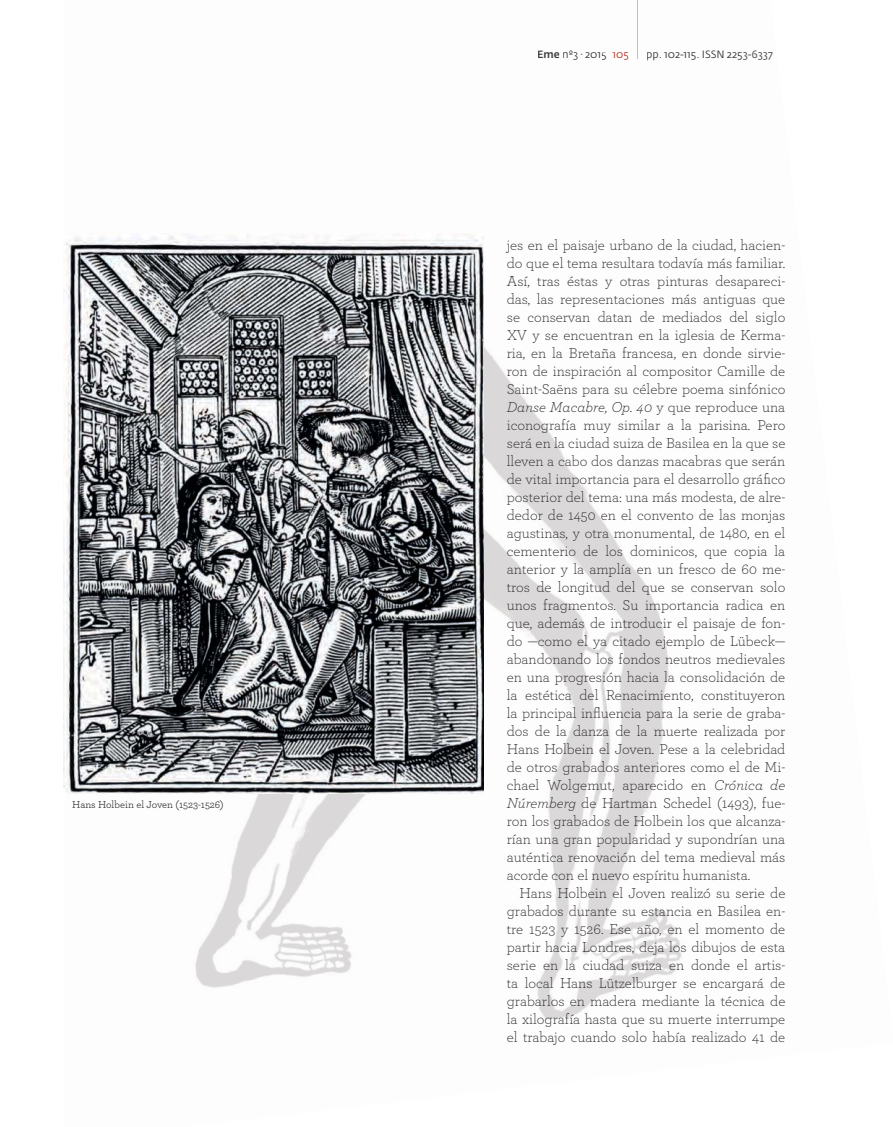
<style>
.page{position:relative;width:893px;height:1127px;background:#fff}
.page>*{position:absolute;margin:0;border:0;box-sizing:border-box;transform-origin:0 0}
.t1{font:300 15px/18px "Archer";color:#231f20;text-align:justify}
.t2{font:10.5px "Fedra Sans Pro";color:#3a393b}
.t3{font:10.5px "Archer";color:#231f20}
.s1{font-weight:500;color:#231f20}
.s2{color:#b6231b}
.s3{font-style:italic}
</style>
<div class="page">
<img style="left:167px;top:233px;width:356px;height:570px">
<img style="left:523px;top:58px;width:159px;height:918px">
<img style="left:195px;top:803px;width:456px;height:217px">
<img style="left:637px;top:0;width:1px;height:58px">
<img style="left:613px;top:58px;width:15px;height:2px">
<img style="left:563px;top:58px;width:43px;height:2px">
<img style="left:647px;top:58px;width:35px;height:3px">
<img style="left:64px;top:234px;width:419px;height:559px">
<p class="t3" style="left:72px;top:800px;width:153px">Hans Holbein el Joven (1523-1526)</p>
<p class="t2" style="left:537px;top:50px;width:93px"><span class="s1">Eme</span> nº3 · 2015 <span class="s2">105</span></p>
<p class="t2" style="left:646px;top:50px;width:128px">pp. 102-115. ISSN 2253-6337</p>
<p class="t1" style="left:507px;top:237px;width:280px">jes en el paisaje urbano de la ciudad, hacien&shy;do que el tema resultara todavía más familiar.<br>Así, tras éstas y otras pinturas desapareci&shy;das, las representaciones más antiguas que se conservan datan de mediados del siglo XV y se encuentran en la iglesia de Kerma&shy;ria, en la Bretaña francesa, en donde sirvie&shy;ron de inspiración al compositor Camille de Saint-Saëns para su célebre poema sinfónico <span class="s3">Danse Macabre, Op. 40</span> y que reproduce una iconografía muy similar a la parisina<span class="s3">.</span> Pero será en la ciudad suiza de Basilea en la que se lleven a cabo dos danzas macabras que serán de vital importancia para el desarrollo gráfico posterior del tema: una más modesta, de alre&shy;dedor de 1450 en el convento de las monjas agustinas, y otra monumental, de 1480, en el cementerio de los dominicos, que copia la anterior y la amplía en un fresco de 60 me&shy;tros de longitud del que se conservan solo unos fragmentos. Su importancia radica en que, además de introducir el paisaje de fon&shy;do —como el ya citado ejemplo de Lübeck— abandonando los fondos neutros medievales en una progresión hacia la consolidación de la estética del Renacimiento, constituyeron la principal influencia para la serie de graba&shy;dos de la danza de la muerte realizada por Hans Holbein el Joven. Pese a la celebridad de otros grabados anteriores como el de Mi&shy;chael Wolgemut, aparecido en <span class="s3">Crónica de Núremberg</span> de Hartman Schedel (1493), fue&shy;ron los grabados de Holbein los que alcanza&shy;rían una gran popularidad y supondrían una auténtica renovación del tema medieval más acorde con el nuevo espíritu humanista.</p>
<p class="t1" style="left:507px;top:885px;width:280px;text-indent:13px">Hans Holbein el Joven realizó su serie de grabados durante su estancia en Basilea en&shy;tre 1523 y 1526. Ese año, en el momento de partir hacia Londres, deja los dibujos de esta serie en la ciudad suiza en donde el artis&shy;ta local Hans Lützelburger se encargará de grabarlos en madera mediante la técnica de la xilografía hasta que su muerte interrumpe el trabajo cuando solo había realizado 41 de</p>
</div>
